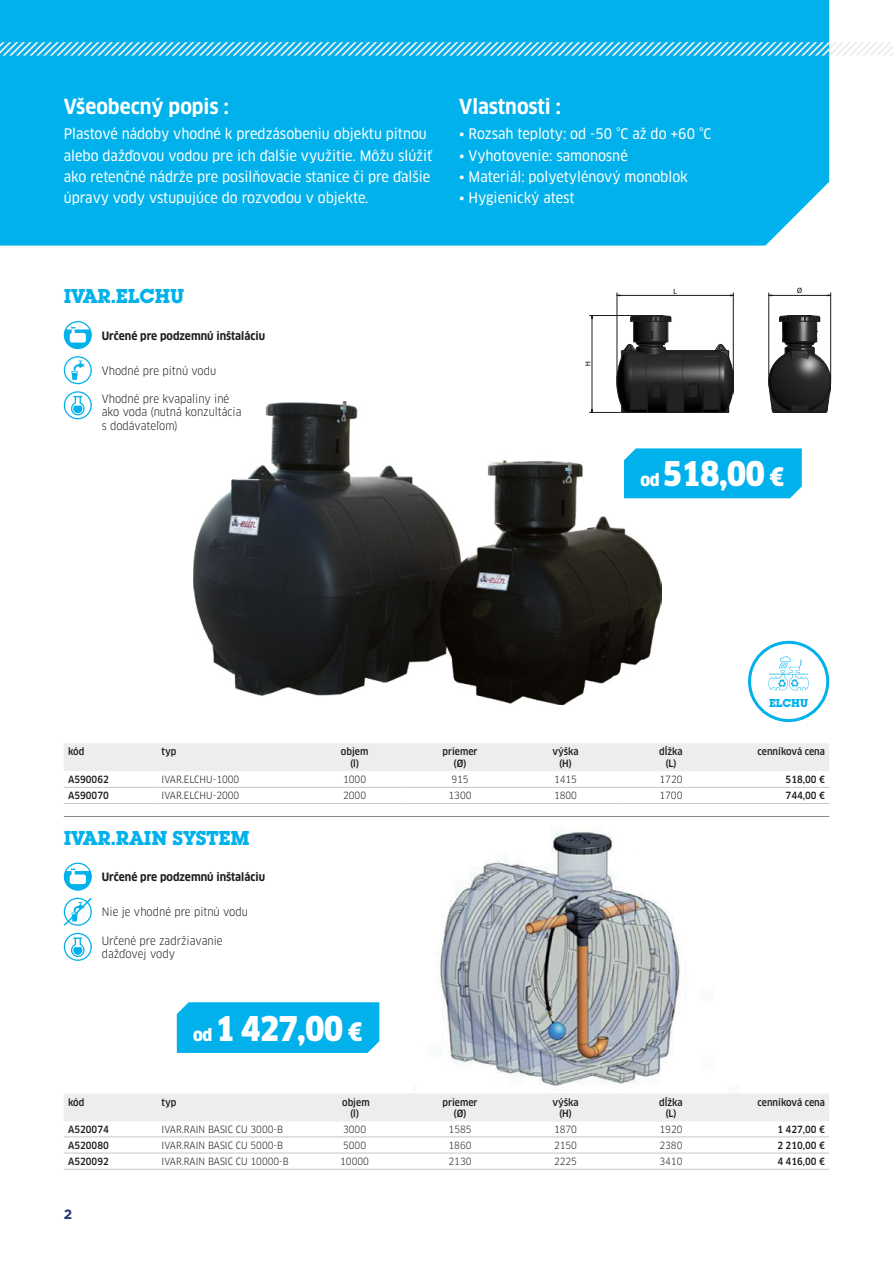
<style>
.page{position:relative;width:893px;height:1263px;background:#fff}
.page>*{position:absolute;margin:0;border:0;box-sizing:border-box;transform-origin:0 0}
.t1{font:900 33.3px "Clan Pro Narr";letter-spacing:-.025em;color:#fff}
.t2{font:700 21px "Lubalin Graph Itc TCE";color:#00b1eb}
.t3{font:700 20.25px "Clan Pro Narr";color:#fff}
.t4{font:14.25px/21.3px "Clan Pro Narr News";color:#fff}
.t5{font:700 13.5px "Gotham";color:#203876}
.t6{font:700 12px "Lubalin Graph Itc TCE";color:#00b1eb}
.t7{font:11.25px/13.5px "Clan Pro Narr";color:#1d1d1b}
.t8{font:700 11.25px "Clan Pro Narr";color:#1d1d1b}
.t9{font:500 9.75px/11.7px "Clan Pro Narr";color:#1d1d1b;text-align:center}
.t10{font:9.75px "Clan Pro Narr";color:#1d1d1b}
.t11{font:6.9px "Tahoma";color:#000}
.s1{font-size:16.65px}
.s2{font-size:25.05px}
</style>
<div class="page">
<div style="left:0;top:0;width:829px;height:246px;background:#00b1eb"></div>
<svg style="left:0;top:40px;width:893px;height:18px;background:#4fc5ec"></svg>
<img style="left:193px;top:401px;width:469px;height:304px">
<div style="left:64px;top:743px;width:765px;height:28px;background:#ededed"></div>
<hr style="left:64px;top:787px;width:93px;height:1px;background:#c6c6c6">
<hr style="left:157px;top:787px;width:145px;height:1px;background:#c6c6c6">
<hr style="left:302px;top:787px;width:105px;height:1px;background:#c6c6c6">
<hr style="left:407px;top:787px;width:106px;height:1px;background:#c6c6c6">
<hr style="left:513px;top:787px;width:105px;height:1px;background:#c6c6c6">
<hr style="left:618px;top:787px;width:106px;height:1px;background:#c6c6c6">
<hr style="left:724px;top:787px;width:105px;height:1px;background:#c6c6c6">
<hr style="left:64px;top:803px;width:93px;height:1px;background:#c6c6c6">
<hr style="left:157px;top:803px;width:145px;height:1px;background:#c6c6c6">
<hr style="left:302px;top:803px;width:105px;height:1px;background:#c6c6c6">
<hr style="left:407px;top:803px;width:106px;height:1px;background:#c6c6c6">
<hr style="left:513px;top:803px;width:105px;height:1px;background:#c6c6c6">
<hr style="left:618px;top:803px;width:106px;height:1px;background:#c6c6c6">
<hr style="left:724px;top:803px;width:105px;height:1px;background:#c6c6c6">
<svg style="left:769px;top:656px;width:39px;height:34px"></svg>
<div style="left:748px;top:641px;width:81px;height:81px;border:3px solid #00b1eb;border-radius:50%"></div>
<hr style="left:64px;top:816px;width:765px;height:1px;background:#878787">
<img style="left:415px;top:832px;width:265px;height:258px">
<div style="left:64px;top:1093px;width:765px;height:28px;background:#ededed"></div>
<hr style="left:64px;top:1136px;width:93px;height:1px;background:#c6c6c6">
<hr style="left:157px;top:1136px;width:145px;height:1px;background:#c6c6c6">
<hr style="left:302px;top:1136px;width:105px;height:1px;background:#c6c6c6">
<hr style="left:407px;top:1136px;width:106px;height:1px;background:#c6c6c6">
<hr style="left:513px;top:1136px;width:105px;height:1px;background:#c6c6c6">
<hr style="left:618px;top:1136px;width:106px;height:1px;background:#c6c6c6">
<hr style="left:64px;top:1153px;width:93px;height:1px;background:#c6c6c6">
<hr style="left:157px;top:1153px;width:145px;height:1px;background:#c6c6c6">
<hr style="left:302px;top:1153px;width:105px;height:1px;background:#c6c6c6">
<hr style="left:407px;top:1153px;width:106px;height:1px;background:#c6c6c6">
<hr style="left:513px;top:1153px;width:105px;height:1px;background:#c6c6c6">
<hr style="left:618px;top:1153px;width:106px;height:1px;background:#c6c6c6">
<hr style="left:64px;top:1169px;width:93px;height:1px;background:#c6c6c6">
<hr style="left:157px;top:1169px;width:145px;height:1px;background:#c6c6c6">
<hr style="left:302px;top:1169px;width:105px;height:1px;background:#c6c6c6">
<hr style="left:407px;top:1169px;width:106px;height:1px;background:#c6c6c6">
<hr style="left:513px;top:1169px;width:105px;height:1px;background:#c6c6c6">
<hr style="left:618px;top:1169px;width:106px;height:1px;background:#c6c6c6">
<hr style="left:724px;top:1169px;width:105px;height:1px;background:#c6c6c6">
<hr style="left:724px;top:1136px;width:105px;height:1px;background:#c6c6c6">
<hr style="left:724px;top:1153px;width:105px;height:1px;background:#c6c6c6">
<div style="left:177px;top:1002px;width:202px;height:51px;background:#00b1eb"></div>
<svg style="left:64px;top:321px;width:28px;height:28px"></svg>
<svg style="left:64px;top:356px;width:28px;height:28px"></svg>
<svg style="left:64px;top:391px;width:28px;height:28px"></svg>
<svg style="left:579px;top:292px;width:253px;height:125px"></svg>
<hr style="left:772px;top:295px;width:56px;height:1px;background:#1d1d1b">
<hr style="left:830px;top:293px;width:1px;height:86px;background:#1d1d1b">
<hr style="left:768px;top:293px;width:1px;height:86px;background:#1d1d1b">
<div style="left:624px;top:448px;width:178px;height:50px;background:#00b1eb"></div>
<svg style="left:64px;top:933px;width:28px;height:28px"></svg>
<svg style="left:63px;top:863px;width:29px;height:63px"></svg>
<h3 class="t3" style="left:64px;top:95px;width:167px">Všeobecný popis :</h3>
<p class="t4" style="left:64px;top:123px;width:370px">Plastové nádoby vhodné k predzásobeniu objektu pitnou alebo dažďovou vodou pre ich ďalšie využitie. Môžu slúžiť ako retenčné nádrže pre posilňovacie stanice či pre ďalšie úpravy vody vstupujúce do rozvodou v objekte.</p>
<h3 class="t3" style="left:459px;top:95px;width:103px">Vlastnosti :</h3>
<p class="t4" style="left:459px;top:123px;width:254px">• Rozsah teploty: od -50 °C až do +60 °C</p>
<p class="t4" style="left:459px;top:145px;width:170px">• Vyhotovenie: samonosné</p>
<p class="t4" style="left:459px;top:166px;width:230px">• Materiál: polyetylénový monoblok</p>
<p class="t4" style="left:459px;top:188px;width:117px">• Hygienický atest</p>
<h2 class="t2" style="left:64px;top:284px;width:122px">IVAR.ELCHU</h2>
<p class="t8" style="left:102px;top:329px;width:165px">Určené pre podzemnú inštaláciu</p>
<p class="t7" style="left:102px;top:364px;width:116px">Vhodné pre pitnú vodu</p>
<p class="t7" style="left:102px;top:392px;width:141px">Vhodné pre kvapaliny iné ako voda (nutná konzultácia s dodávateľom)</p>
<p class="t11" style="left:583px;top:366px;width:6px;rotate:-90deg">H</p>
<p class="t11" style="left:673px;top:287px;width:5px">L</p>
<p class="t11" style="left:797px;top:286px;width:6px">Ø</p>
<h1 class="t1" style="left:640px;top:455px;width:145px"><span class="s1">od</span> 518,00 <span class="s2">€</span></h1>
<p class="t6" style="left:769px;top:696px;width:41px">ELCHU</p>
<p class="t9" style="left:68px;top:746px;width:18px">kód</p>
<p class="t9" style="left:162px;top:746px;width:16px">typ</p>
<p class="t9" style="left:341px;top:746px;width:29px">objem (l)</p>
<p class="t9" style="left:442px;top:746px;width:37px">priemer (Ø)</p>
<p class="t9" style="left:552px;top:746px;width:28px">výška (H)</p>
<p class="t9" style="left:659px;top:746px;width:25px">dĺžka (L)</p>
<p class="t9" style="left:758px;top:746px;width:69px">cenníková cena</p>
<p class="t9" style="left:68px;top:774px;width:42px">A590062</p>
<p class="t10" style="left:162px;top:774px;width:79px">IVAR.ELCHU-1000</p>
<p class="t10" style="left:343px;top:774px;width:25px">1000</p>
<p class="t10" style="left:451px;top:774px;width:19px">915</p>
<p class="t10" style="left:554px;top:774px;width:25px">1415</p>
<p class="t10" style="left:659px;top:774px;width:25px">1720</p>
<p class="t9" style="left:786px;top:774px;width:41px">518,00 €</p>
<p class="t9" style="left:68px;top:790px;width:42px">A590070</p>
<p class="t10" style="left:162px;top:790px;width:79px">IVAR.ELCHU-2000</p>
<p class="t10" style="left:343px;top:790px;width:25px">2000</p>
<p class="t10" style="left:449px;top:790px;width:25px">1300</p>
<p class="t10" style="left:554px;top:790px;width:25px">1800</p>
<p class="t10" style="left:659px;top:790px;width:25px">1700</p>
<p class="t9" style="left:786px;top:790px;width:41px">744,00 €</p>
<h2 class="t2" style="left:64px;top:825px;width:188px">IVAR.RAIN SYSTEM</h2>
<p class="t8" style="left:102px;top:870px;width:165px">Určené pre podzemnú inštaláciu</p>
<p class="t7" style="left:102px;top:905px;width:148px">Nie je vhodné pre pitnú vodu</p>
<p class="t7" style="left:102px;top:934px;width:122px">Určené pre zadržiavanie dažďovej vody</p>
<h1 class="t1" style="left:193px;top:1009px;width:171px"><span class="s1">od</span> 1 427,00 <span class="s2">€</span></h1>
<p class="t9" style="left:68px;top:1096px;width:18px">kód</p>
<p class="t9" style="left:162px;top:1096px;width:16px">typ</p>
<p class="t9" style="left:342px;top:1096px;width:29px">objem (l)</p>
<p class="t9" style="left:442px;top:1096px;width:37px">priemer (Ø)</p>
<p class="t9" style="left:552px;top:1096px;width:28px">výška (H)</p>
<p class="t9" style="left:659px;top:1096px;width:25px">dĺžka (L)</p>
<p class="t9" style="left:758px;top:1096px;width:69px">cenníková cena</p>
<p class="t9" style="left:68px;top:1123px;width:42px">A520074</p>
<p class="t10" style="left:162px;top:1123px;width:123px">IVAR.RAIN BASIC CU 3000-B</p>
<p class="t10" style="left:343px;top:1123px;width:25px">3000</p>
<p class="t10" style="left:449px;top:1123px;width:25px">1585</p>
<p class="t10" style="left:554px;top:1123px;width:25px">1870</p>
<p class="t10" style="left:659px;top:1123px;width:25px">1920</p>
<p class="t9" style="left:777px;top:1123px;width:49px">1 427,00 €</p>
<p class="t9" style="left:68px;top:1139px;width:42px">A520080</p>
<p class="t10" style="left:162px;top:1139px;width:123px">IVAR.RAIN BASIC CU 5000-B</p>
<p class="t10" style="left:343px;top:1139px;width:25px">5000</p>
<p class="t10" style="left:449px;top:1139px;width:25px">1860</p>
<p class="t10" style="left:554px;top:1139px;width:25px">2150</p>
<p class="t10" style="left:659px;top:1139px;width:25px">2380</p>
<p class="t9" style="left:777px;top:1139px;width:49px">2 210,00 €</p>
<p class="t9" style="left:68px;top:1155px;width:42px">A520092</p>
<p class="t10" style="left:162px;top:1155px;width:129px">IVAR.RAIN BASIC CU 10000-B</p>
<p class="t10" style="left:340px;top:1155px;width:30px">10000</p>
<p class="t10" style="left:449px;top:1155px;width:25px">2130</p>
<p class="t10" style="left:554px;top:1155px;width:25px">2225</p>
<p class="t10" style="left:659px;top:1155px;width:25px">3410</p>
<p class="t9" style="left:777px;top:1155px;width:49px">4 416,00 €</p>
<p class="t5" style="left:64px;top:1205px;width:10px">2</p>
</div>
